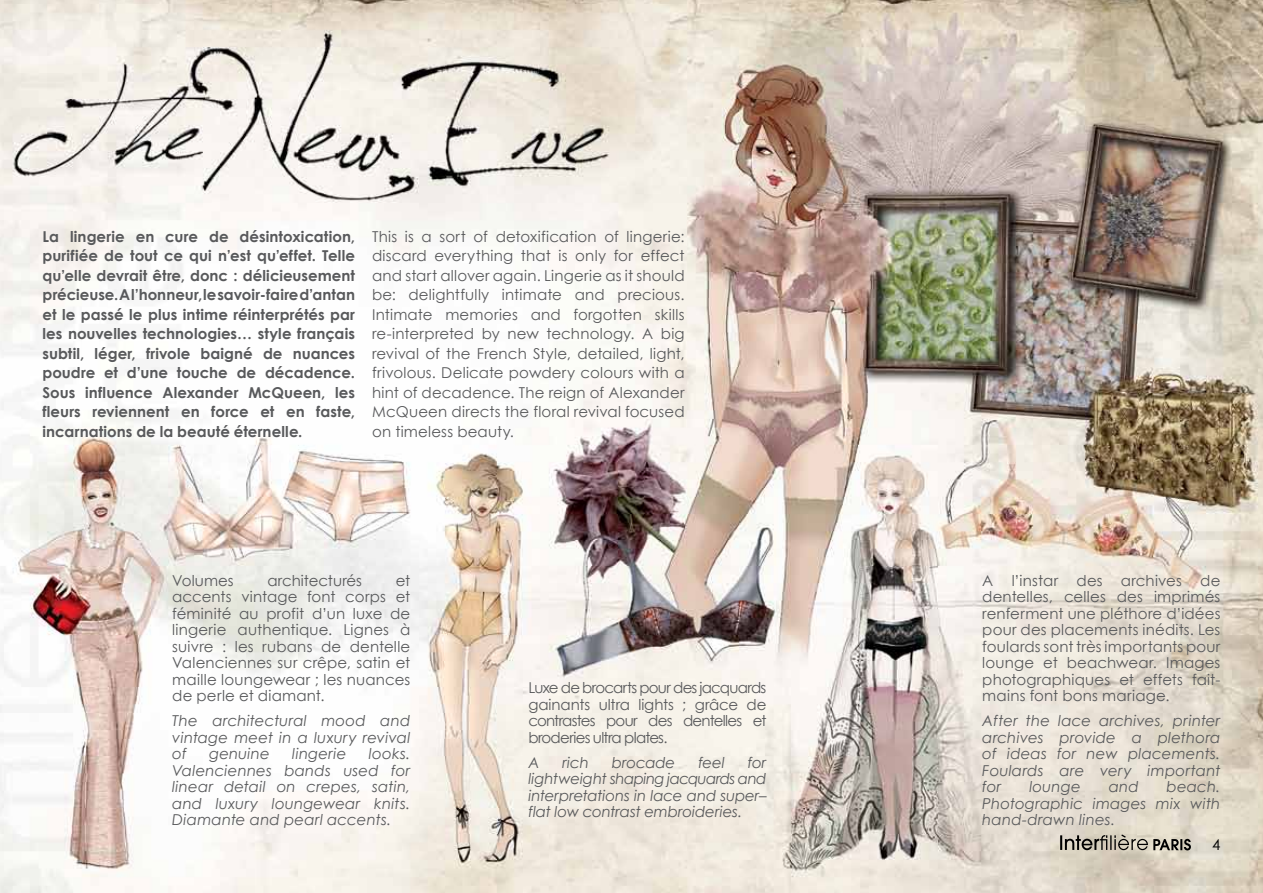
<style>
.page{position:relative;width:1263px;height:893px;background:#fff}
.page>*{position:absolute;margin:0;border:0;box-sizing:border-box;transform-origin:0 0}
.t1{font:15px/16.5px "Century Gothic";letter-spacing:.005em;color:#58595b;text-align:justify}
.t2{font:italic 15px/16.5px "Century Gothic";letter-spacing:.005em;color:#58595b;text-align:justify}
.t3{font:700 15px/19.5px "Century Gothic";letter-spacing:.005em;color:#58595b;text-align:justify}
.t4{font:15px "Century Gothic";color:#000}
</style>
<div class="page">
<img style="left:0;top:0;width:1263px;height:893px">
<svg style="left:1060px;top:834px;width:131px;height:16px"></svg>
<p class="t3" style="left:43px;top:226px;width:314px">La lingerie en cure de désintoxication, purifiée de tout ce qui n’est qu’effet. Telle qu’elle devrait être, donc : délicieusement précieuse. A l’honneur, le savoir-faire d’antan et le passé le plus intime réinterprétés par les nouvelles technologies… style français subtil, léger, frivole baigné de nuances poudre et d’une touche de décadence.<br>Sous influence Alexander McQueen, les fleurs reviennent en force et en faste, incarnations de la beauté éternelle.</p>
<p class="t1" style="left:372px;top:227px;width:314px;line-height:19.5px">This is a sort of detoxification of lingerie: discard everything that is only for effect and start allover again. Lingerie as it should be: delightfully intimate and precious.<br>Intimate memories and forgotten skills re-interpreted by new technology. A big revival of the French Style, detailed, light, frivolous. Delicate powdery colours with a hint of decadence. The reign of Alexander McQueen directs the floral revival focused on timeless beauty.</p>
<p class="t1" style="left:172px;top:572px;width:63px">Volumes</p>
<p class="t1" style="left:267px;top:572px;width:96px">architecturés</p>
<p class="t1" style="left:172px;top:572px;width:240px;text-indent:224px">et accents vintage font corps et féminité au profit d’un luxe de lingerie authentique. Lignes à suivre : les rubans de dentelle Valenciennes sur crêpe, satin et maille loungewear ; les nuances de perle et diamant.</p>
<p class="t2" style="left:172px;top:712px;width:240px">The architectural mood and vintage meet in a luxury revival of</p>
<p class="t2" style="left:209px;top:745px;width:62px">genuine</p>
<p class="t2" style="left:292px;top:745px;width:56px">lingerie</p>
<p class="t2" style="left:172px;top:745px;width:240px;text-indent:197px">looks.<br>Valenciennes bands used for linear detail on crepes, satin, and luxury loungewear knits.<br>Diamante and pearl accents.</p>
<p class="t1" style="left:528px;top:679px;width:240px">Luxe de brocarts pour des jacquards gainants ultra lights ; grâce de contrastes pour des dentelles et broderies ultra plates.</p>
<p class="t2" style="left:528px;top:754px;width:13px">A</p>
<p class="t2" style="left:562px;top:754px;width:28px">rich</p>
<p class="t2" style="left:612px;top:754px;width:65px">brocade</p>
<p class="t2" style="left:698px;top:754px;width:28px">feel</p>
<p class="t2" style="left:528px;top:754px;width:240px;text-indent:220px">for lightweight shaping jacquards and interpretations in lace and super– flat low contrast embroideries.</p>
<p class="t1" style="left:982px;top:572px;width:240px">A l’instar des archives de dentelles, celles des imprimés renferment une pléthore d’idées pour des placements inédits. Les foulards sont très importants pour lounge et beachwear. Images photographiques et effets fait&shy;mains font bons mariage.</p>
<p class="t2" style="left:982px;top:712px;width:240px">After the lace archives, printer archives provide a plethora of ideas for new placements.<br>Foulards are very important for</p>
<p class="t2" style="left:982px;top:778px;width:240px;text-indent:184px">beach.<br>Photographic images mix with hand-drawn lines.</p>
<p class="t2" style="left:1029px;top:778px;width:53px">lounge</p>
<p class="t2" style="left:1109px;top:778px;width:31px">and</p>
<p class="t4" style="left:1212px;top:836px;width:10px">4</p>
</div>
